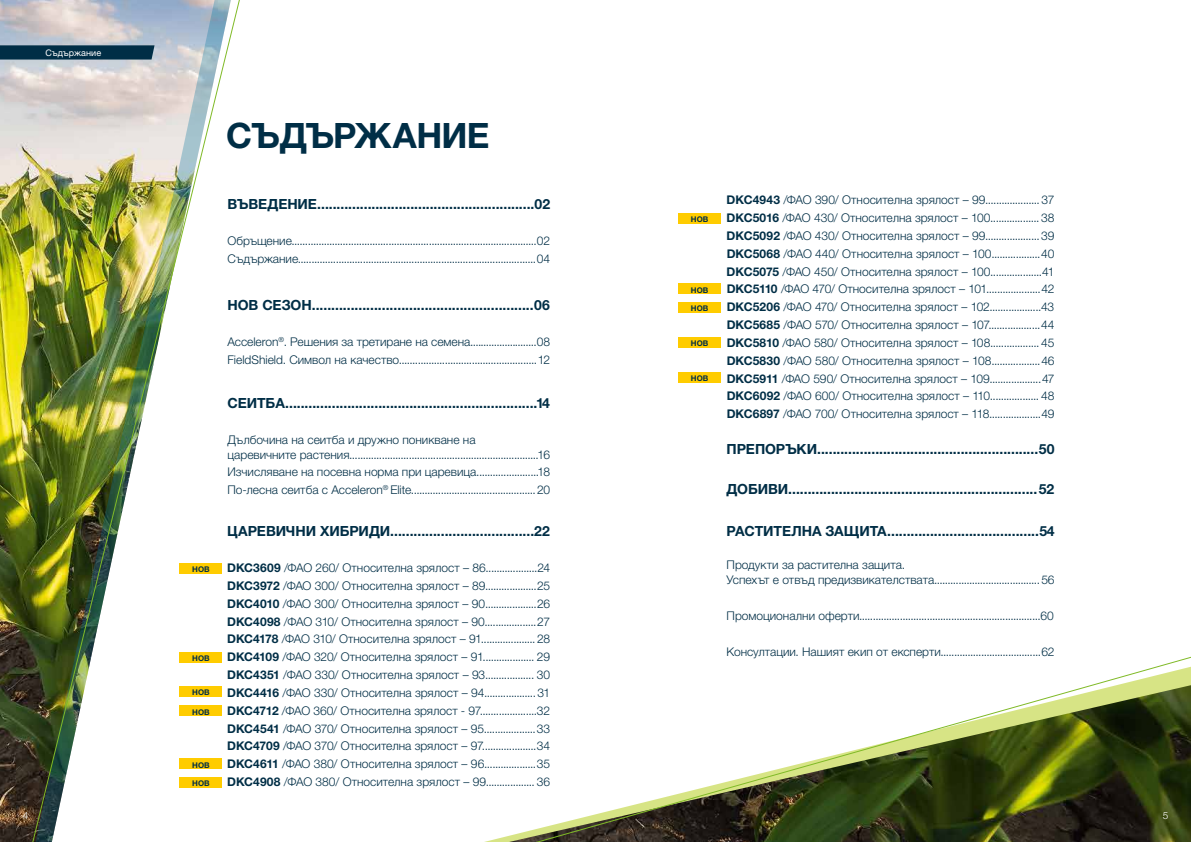
<style>
.page{position:relative;width:1191px;height:842px;background:#fff}
.page>*{position:absolute;margin:0;border:0;box-sizing:border-box;transform-origin:0 0}
.t1{font:700 35px "Helvetica Neue OT";letter-spacing:-.02em;color:#002e46}
.t2{font:700 14px "Helvetica Neue OT";letter-spacing:-.005em;color:#002e46}
.t3{font:300 12px/17.8px "Helvetica Neue LTW1 G";color:#002e46}
.t4{font:300 10px "Helvetica Neue LTW1 G";color:#fff}
.t5{font:9px "Helvetica Neue OT";letter-spacing:.01em;color:#fff}
.t6{font:700 7.8px "Helvetica Neue OT";letter-spacing:.01em;color:#002e46}
.s1{font-weight:700}
</style>
<div class="page">
<img style="left:0;top:0;width:721px;height:842px">
<svg style="left:0;top:45px;width:29px;height:15px"></svg>
<img style="left:29px;top:0;width:215px;height:842px">
<svg style="left:506px;top:654px;width:685px;height:188px"></svg>
<div style="left:180px;top:705px;width:42px;height:11px;background:#fc0"></div>
<div style="left:180px;top:563px;width:42px;height:11px;background:#fc0"></div>
<div style="left:180px;top:652px;width:42px;height:10px;background:#fc0"></div>
<div style="left:180px;top:686px;width:42px;height:10px;background:#fc0"></div>
<div style="left:180px;top:758px;width:42px;height:11px;background:#fc0"></div>
<div style="left:180px;top:777px;width:42px;height:11px;background:#fc0"></div>
<div style="left:678px;top:213px;width:43px;height:10px;background:#fc0"></div>
<div style="left:678px;top:283px;width:43px;height:11px;background:#fc0"></div>
<div style="left:678px;top:302px;width:43px;height:11px;background:#fc0"></div>
<div style="left:678px;top:337px;width:43px;height:11px;background:#fc0"></div>
<div style="left:678px;top:372px;width:43px;height:11px;background:#fc0"></div>
<p class="t5" style="left:45px;top:47px;width:57px">Съдържание</p>
<h1 class="t1" style="left:226px;top:113px;width:265px">СЪДЪРЖАНИЕ</h1>
<p class="t6" style="left:192px;top:564px;width:19px">НОВ</p>
<p class="t6" style="left:192px;top:653px;width:19px">НОВ</p>
<p class="t6" style="left:192px;top:687px;width:19px">НОВ</p>
<p class="t6" style="left:192px;top:707px;width:19px">НОВ</p>
<p class="t6" style="left:192px;top:760px;width:19px">НОВ</p>
<p class="t6" style="left:192px;top:778px;width:19px">НОВ</p>
<p class="t2" style="left:227px;top:196px;width:324px">ВЪВЕДЕНИЕ........................................................02</p>
<p class="t3" style="left:227px;top:232px;width:324px">Обръщение...........................................................................................02<br>Съдържание........................................................................................04</p>
<p class="t2" style="left:227px;top:296px;width:324px">НОВ СЕЗОН.........................................................06</p>
<p class="t3" style="left:227px;top:332px;width:324px">Acceleron<sup>®</sup>. Решения за третиране на семена.........................08<br>FieldShield. Символ на качество...................................................12</p>
<p class="t2" style="left:227px;top:394px;width:324px">СЕИТБА.................................................................14</p>
<p class="t3" style="left:227px;top:432px;width:324px;line-height:15px">Дълбочина на сеитба и дружно поникване на<br>царевичните растения......................................................................16</p>
<p class="t3" style="left:227px;top:463px;width:324px">Изчисляване на посевна норма при царевица.......................18<br>По-лесна сеитба с Acceleron<sup>®</sup> Elite..............................................20</p>
<p class="t2" style="left:227px;top:523px;width:324px">ЦАРЕВИЧНИ ХИБРИДИ.....................................22</p>
<p class="t3" style="left:227px;top:559px;width:324px;text-align:justify"><span class="s1">DKC3609</span> /ФАО 260/ Относителна зрялост – 86...................24<br><span class="s1">DKC3972</span> /ФАО 300/ Относителна зрялост – 89...................25<br><span class="s1">DKC4010</span> /ФАО 300/ Относителна зрялост – 90...................26<br><span class="s1">DKC4098</span> /ФАО 310/ Относителна зрялост – 90...................27<br><span class="s1">DKC4178</span> /ФАО 310/ Относителна зрялост – 91.................... 28<br><span class="s1">DKC4109</span> /ФАО 320/ Относителна зрялост – 91................... 29<br><span class="s1">DKC4351</span> /ФАО 330/ Относителна зрялост – 93.................. 30<br><span class="s1">DKC4416</span> /ФАО 330/ Относителна зрялост – 94...................31<br><span class="s1">DKC4712</span> /ФАО 360/ Относителна зрялост - 97.....................32<br><span class="s1">DKC4541</span> /ФАО 370/ Относителна зрялост – 95...................33<br><span class="s1">DKC4709</span> /ФАО 370/ Относителна зрялост – 97....................34<br><span class="s1">DKC4611</span> /ФАО 380/ Относителна зрялост – 96...................35<br><span class="s1">DKC4908</span> /ФАО 380/ Относителна зрялост – 99.................. 36</p>
<p class="t6" style="left:691px;top:214px;width:19px">НОВ</p>
<p class="t6" style="left:691px;top:285px;width:19px">НОВ</p>
<p class="t6" style="left:691px;top:303px;width:19px">НОВ</p>
<p class="t6" style="left:691px;top:338px;width:19px">НОВ</p>
<p class="t6" style="left:691px;top:373px;width:19px">НОВ</p>
<p class="t3" style="left:726px;top:191px;width:329px;text-align:justify"><span class="s1">DKC4943</span> /ФАО 390/ Относителна зрялост – 99.................... 37<br><span class="s1">DKC5016</span> /ФАО 430/ Относителна зрялост – 100.................. 38<br><span class="s1">DKC5092</span> /ФАО 430/ Относителна зрялост – 99....................39<br><span class="s1">DKC5068</span> /ФАО 440/ Относителна зрялост – 100..................40<br><span class="s1">DKC5075</span> /ФАО 450/ Относителна зрялост – 100...................41<br><span class="s1">DKC5110</span> /ФАО 470/ Относителна зрялост – 101....................42<br><span class="s1">DKC5206</span> /ФАО 470/ Относителна зрялост – 102...................43<br><span class="s1">DKC5685</span> /ФАО 570/ Относителна зрялост – 107...................44<br><span class="s1">DKC5810</span> /ФАО 580/ Относителна зрялост – 108.................. 45<br><span class="s1">DKC5830</span> /ФАО 580/ Относителна зрялост – 108..................46<br><span class="s1">DKC5911</span> /ФАО 590/ Относителна зрялост – 109...................47<br><span class="s1">DKC6092</span> /ФАО 600/ Относителна зрялост – 110.................. 48<br><span class="s1">DKC6897</span> /ФАО 700/ Относителна зрялост – 118...................49</p>
<p class="t2" style="left:726px;top:440px;width:329px">ПРЕПОРЪКИ.........................................................50</p>
<p class="t2" style="left:726px;top:480px;width:329px">ДОБИВИ................................................................52</p>
<p class="t2" style="left:726px;top:523px;width:329px">РАСТИТЕЛНА ЗАЩИТА.......................................54</p>
<p class="t3" style="left:726px;top:557px;width:329px;line-height:15px">Продукти за растителна защита.<br>Успехът е отвъд предизвикателствата....................................... 56</p>
<p class="t3" style="left:726px;top:607px;width:329px">Промоционални оферти...................................................................60</p>
<p class="t3" style="left:726px;top:642px;width:329px">Консултации. Нашият екип от експерти.....................................62</p>
<p class="t4" style="left:23px;top:810px;width:7px">4</p>
<p class="t4" style="left:1162px;top:810px;width:7px">5</p>
</div>
